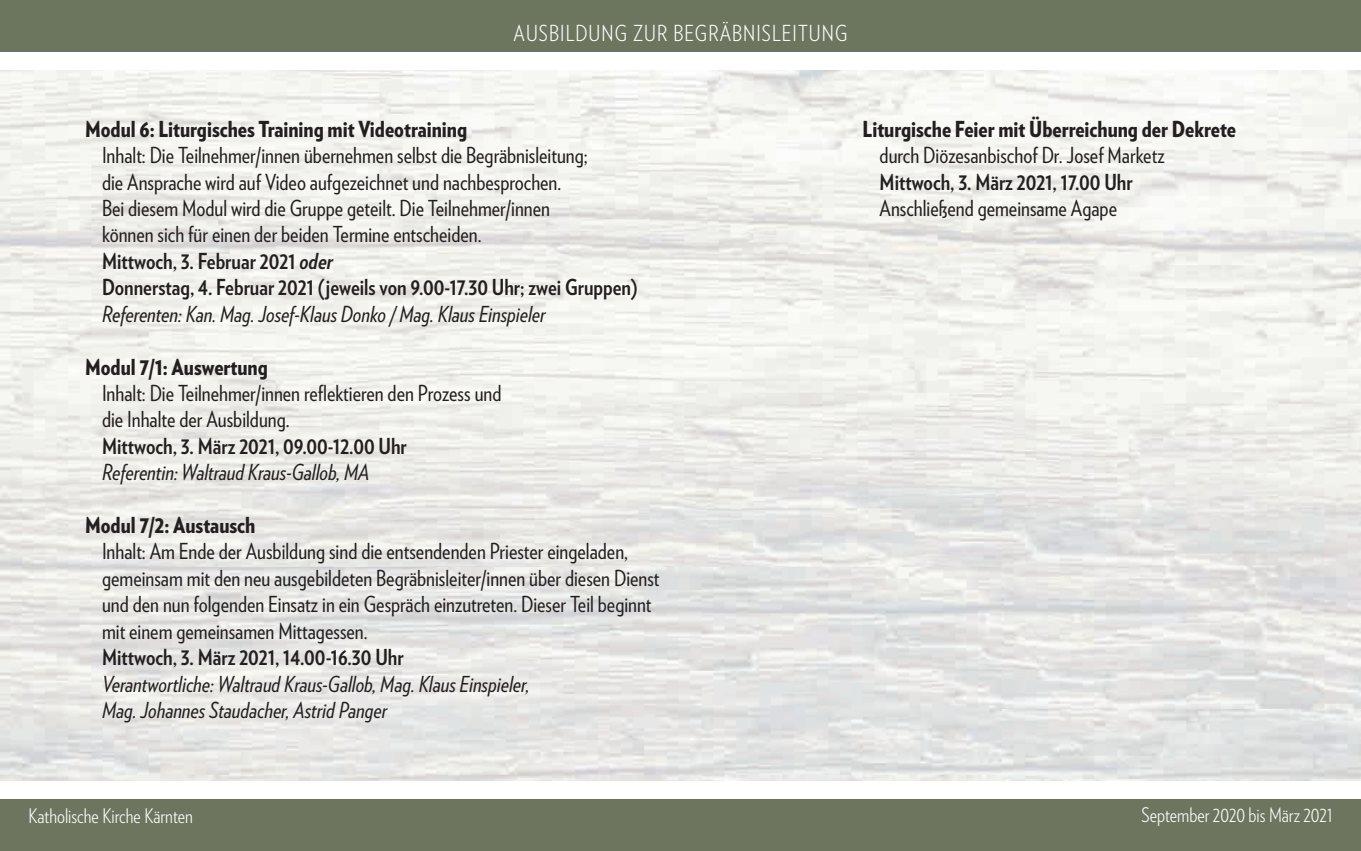
<style>
.page{position:relative;width:1361px;height:851px;background:#fff}
.page>*{position:absolute;margin:0;border:0;box-sizing:border-box;transform-origin:0 0}
.t1{font:22px/26.4px "Verlag Condensed";color:#231f20}
.t2{font:italic 22px/26.4px "Verlag Condensed";color:#231f20}
.t3{font:900 22px "Verlag Condensed";color:#231f20}
.t4{font:700 22px "Verlag Condensed";color:#231f20}
.t5{font:300 22px "Verlag Condensed";letter-spacing:.05em;color:#fff}
.t6{font:300 20px "Verlag Condensed";color:#fff}
.s1{font-weight:700}
.s2{font-weight:700;font-style:italic}
</style>
<div class="page">
<div style="left:0;top:799px;width:1361px;height:51px;background:#6d755e"></div>
<div style="left:0;top:0;width:1361px;height:51px;background:#6c765f"></div>
<p class="t5" style="left:514px;top:19px;width:335px">AUSBILDUNG ZUR BEGRÄBNISLEITUNG</p>
<p class="t3" style="left:85px;top:112px;width:384px">Modul 6: Liturgisches Training mit Videotraining</p>
<p class="t1" style="left:102px;top:141px;width:537px">Inhalt: Die Teilnehmer/innen übernehmen selbst die Begräbnisleitung;<br>die Ansprache wird auf Video aufgezeichnet und nachbesprochen.<br>Bei diesem Modul wird die Gruppe geteilt. Die Teilnehmer/innen<br>können sich für einen der beiden Termine entscheiden.<br><span class="s1">Mittwoch, 3. Februar 2021</span> <span class="s2">oder<br></span><span class="s1">Donnerstag, 4. Februar 2021 (jeweils von 9.00-17.30 Uhr; zwei Gruppen)</span></p>
<p class="t2" style="left:102px;top:299px;width:445px">Referenten: Kan. Mag. Josef-Klaus Donko / Mag. Klaus Einspieler</p>
<p class="t3" style="left:85px;top:349px;width:184px">Modul 7/1: Auswertung</p>
<p class="t1" style="left:102px;top:379px;width:401px">Inhalt: Die Teilnehmer/innen reflektieren den Prozess und die Inhalte der Ausbildung.</p>
<p class="t4" style="left:102px;top:429px;width:306px">Mittwoch, 3. März 2021, 09.00-12.00 Uhr</p>
<p class="t2" style="left:102px;top:458px;width:269px">Referentin: Waltraud Kraus-Gallob, MA</p>
<p class="t3" style="left:85px;top:508px;width:172px">Modul 7/2: Austausch</p>
<p class="t1" style="left:102px;top:537px;width:559px">Inhalt: Am Ende der Ausbildung sind die entsendenden Priester eingeladen, gemeinsam mit den neu ausgebildeten Begräbnisleiter/innen über diesen Dienst und den nun folgenden Einsatz in ein Gespräch einzutreten. Dieser Teil beginnt mit einem gemeinsamen Mittagessen.</p>
<p class="t4" style="left:102px;top:640px;width:303px">Mittwoch, 3. März 2021, 14.00-16.30 Uhr</p>
<p class="t2" style="left:102px;top:669px;width:429px">Verantwortliche: Waltraud Kraus-Gallob, Mag. Klaus Einspieler,<br>Mag. Johannes Staudacher, Astrid Panger</p>
<p class="t3" style="left:862px;top:112px;width:375px">Liturgische Feier mit Überreichung der Dekrete</p>
<p class="t1" style="left:879px;top:141px;width:286px">durch Diözesanbischof Dr. Josef Marketz</p>
<p class="t4" style="left:879px;top:165px;width:254px">Mittwoch, 3. März 2021, 17.00 Uhr</p>
<p class="t1" style="left:879px;top:194px;width:239px">Anschließend gemeinsame Agape</p>
<p class="t6" style="left:28px;top:801px;width:166px">Katholische Kirche Kärnten</p>
<p class="t6" style="left:1141px;top:801px;width:193px">September 2020 bis März 2021</p>
</div>
